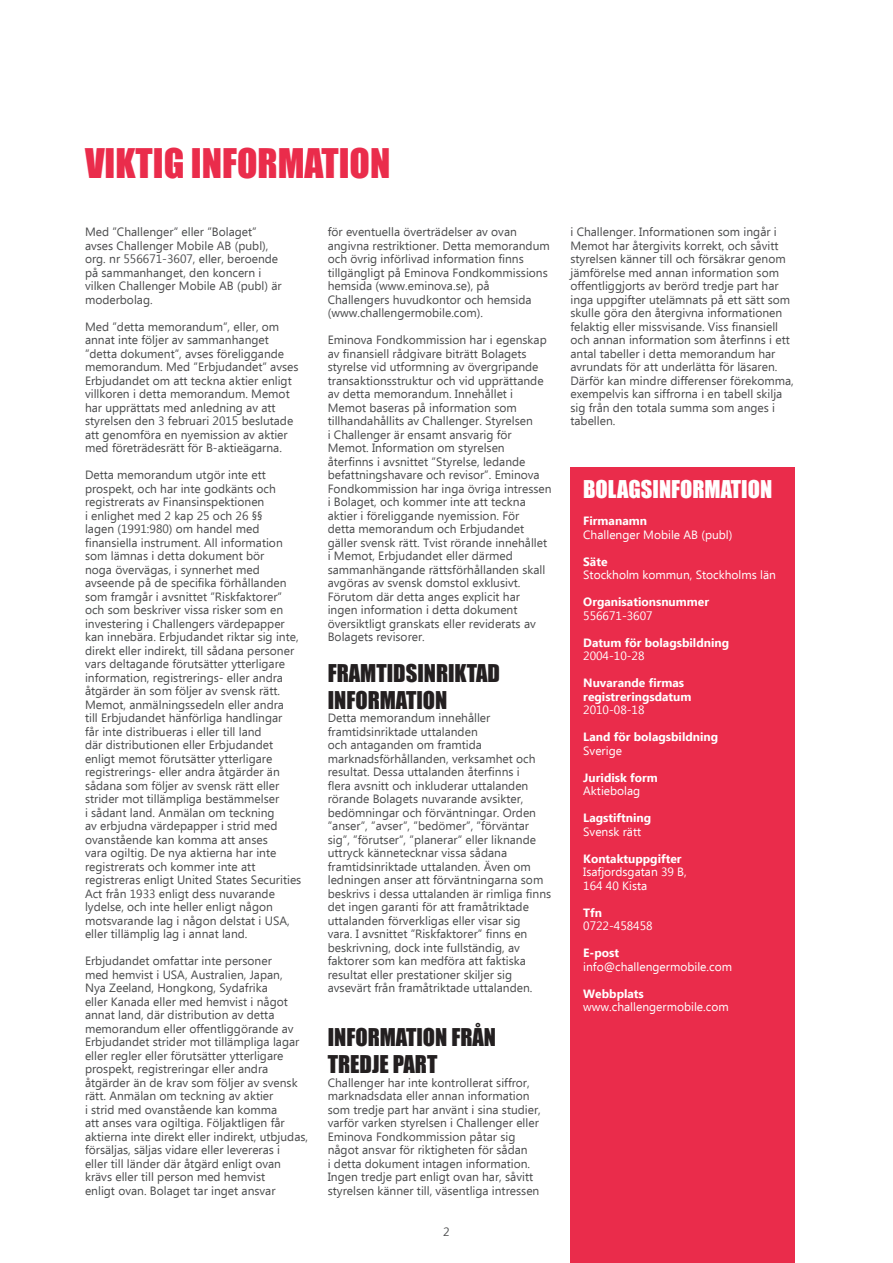
<style>
.page{position:relative;width:893px;height:1263px;background:#fff}
.page>*{position:absolute;margin:0;border:0;box-sizing:border-box;transform-origin:0 0}
.t1{font:37.5px "Impact";color:#ea2c4b}
.t2{font:22.5px "Impact";color:#231f20}
.t3{font:22.5px "Impact";color:#fff}
.t4{font:12px/13.5px "Ebrima";color:#4b4c4d}
.t5{font:12px/13.5px "Ebrima";color:#fff}
.t6{font:700 12px/13.5px "Ebrima";color:#fff}
</style>
<div class="page">
<div style="left:570px;top:468px;width:225px;height:795px;background:#ea2c4b"></div>
<h1 class="t1" style="left:85px;top:135px;width:18px">VIKTIG</h1>
<h1 class="t1" style="left:191px;top:135px;width:19px">INFORMATION</h1>
<p class="t4" style="left:85px;top:226px;width:198px">Med ”Challenger” eller ”Bolaget” avses Challenger Mobile AB (publ), org. nr 556671-3607, eller, beroende på sammanhanget, den koncern i vilken Challenger Mobile AB (publ) är moderbolag.</p>
<p class="t4" style="left:85px;top:321px;width:215px">Med ”detta memorandum”, eller, om annat inte följer av sammanhanget ”detta dokument”, avses föreliggande memorandum. Med ”Erbjudandet” avses Erbjudandet om att teckna aktier enligt villkoren i detta memorandum. Memot har upprättats med anledning av att styrelsen den 3 februari 2015 beslutade att genomföra en nyemission av aktier med företrädesrätt för B-aktieägarna.</p>
<p class="t4" style="left:85px;top:469px;width:218px">Detta memorandum utgör inte ett prospekt, och har inte godkänts och registrerats av Finansinspektionen<br>i enlighet med 2 kap 25 och 26 §§<br>lagen (1991:980) om handel med finansiella instrument. All information som lämnas i detta dokument bör<br>noga övervägas, i synnerhet med avseende på de specifika förhållanden som framgår i avsnittet ”Riskfaktorer” och som beskriver vissa risker som en investering i Challengers värdepapper kan innebära. Erbjudandet riktar sig inte, direkt eller indirekt, till sådana personer vars deltagande förutsätter ytterligare information, registrerings- eller andra åtgärder än som följer av svensk rätt.<br>Memot, anmälningssedeln eller andra<br>till Erbjudandet hänförliga handlingar<br>får inte distribueras i eller till land<br>där distributionen eller Erbjudandet enligt memot förutsätter ytterligare registrerings- eller andra åtgärder än sådana som följer av svensk rätt eller strider mot tillämpliga bestämmelser<br>i sådant land. Anmälan om teckning<br>av erbjudna värdepapper i strid med ovanstående kan komma att anses<br>vara ogiltig. De nya aktierna har inte registrerats och kommer inte att registreras enligt United States Securities Act från 1933 enligt dess nuvarande lydelse, och inte heller enligt någon motsvarande lag i någon delstat i USA, eller tillämplig lag i annat land.</p>
<p class="t4" style="left:85px;top:955px;width:225px">Erbjudandet omfattar inte personer<br>med hemvist i USA, Australien, Japan,<br>Nya Zeeland, Hongkong, Sydafrika<br>eller Kanada eller med hemvist i något annat land, där distribution av detta memorandum eller offentliggörande av Erbjudandet strider mot tillämpliga lagar eller regler eller förutsätter ytterligare prospekt, registreringar eller andra åtgärder än de krav som följer av svensk rätt. Anmälan om teckning av aktier<br>i strid med ovanstående kan komma<br>att anses vara ogiltiga. Följaktligen får aktierna inte direkt eller indirekt, utbjudas, försäljas, säljas vidare eller levereras i<br>eller till länder där åtgärd enligt ovan krävs eller till person med hemvist<br>enligt ovan. Bolaget tar inget ansvar</p>
<p class="t4" style="left:328px;top:226px;width:224px">för eventuella överträdelser av ovan angivna restriktioner. Detta memorandum och övrig införlivad information finns tillgängligt på Eminova Fondkommissions hemsida (www.eminova.se), på Challengers huvudkontor och hemsida (www.challengermobile.com).</p>
<p class="t4" style="left:328px;top:334px;width:225px">Eminova Fondkommission har i egenskap av finansiell rådgivare biträtt Bolagets styrelse vid utformning av övergripande transaktionsstruktur och vid upprättande av detta memorandum. Innehållet i Memot baseras på information som tillhandahållits av Challenger. Styrelsen<br>i Challenger är ensamt ansvarig för Memot. Information om styrelsen återfinns i avsnittet ”Styrelse, ledande befattningshavare och revisor”. Eminova Fondkommission har inga övriga intressen i Bolaget, och kommer inte att teckna aktier i föreliggande nyemission. För<br>detta memorandum och Erbjudandet gäller svensk rätt. Tvist rörande innehållet i Memot, Erbjudandet eller därmed sammanhängande rättsförhållanden skall avgöras av svensk domstol exklusivt.<br>Förutom där detta anges explicit har ingen information i detta dokument översiktligt granskats eller reviderats av Bolagets revisorer.</p>
<h2 class="t2" style="left:328px;top:655px;width:21px">FRAMTI</h2>
<h2 class="t2" style="left:393px;top:655px;width:24px">DSINRIKTA</h2>
<h2 class="t2" style="left:488px;top:655px;width:14px">D</h2>
<h2 class="t2" style="left:328px;top:682px;width:12px">INFORMATION</h2>
<p class="t4" style="left:328px;top:712px;width:225px">Detta memorandum innehåller framtidsinriktade uttalanden<br>och antaganden om framtida marknadsförhållanden, verksamhet och resultat. Dessa uttalanden återfinns i<br>flera avsnitt och inkluderar uttalanden rörande Bolagets nuvarande avsikter, bedömningar och förväntningar. Orden ”anser”, ”avser”, ”bedömer”, ”förväntar sig”, ”förutser”, ”planerar” eller liknande uttryck kännetecknar vissa sådana framtidsinriktade uttalanden. Även om ledningen anser att förväntningarna som beskrivs i dessa uttalanden är rimliga finns det ingen garanti för att framåtriktade uttalanden förverkligas eller visar sig<br>vara. I avsnittet ”Riskfaktorer” finns en beskrivning, dock inte fullständig, av faktorer som kan medföra att faktiska resultat eller prestationer skiljer sig avsevärt från framåtriktade uttalanden.</p>
<h2 class="t2" style="left:328px;top:1020px;width:19px">INFORMATION</h2>
<h2 class="t2" style="left:451px;top:1020px;width:44px">FRÅN</h2>
<h2 class="t2" style="left:328px;top:1047px;width:89px">TREDJE PART</h2>
<p class="t4" style="left:328px;top:1077px;width:215px">Challenger har inte kontrollerat siffror, marknadsdata eller annan information som tredje part har använt i sina studier, varför varken styrelsen i Challenger eller Eminova Fondkommission påtar sig något ansvar för riktigheten för sådan<br>i detta dokument intagen information.<br>Ingen tredje part enligt ovan har, såvitt styrelsen känner till, väsentliga intressen</p>
<p class="t4" style="left:443px;top:1225px;width:8px">2</p>
<p class="t4" style="left:570px;top:226px;width:225px">i Challenger. Informationen som ingår i Memot har återgivits korrekt, och såvitt styrelsen känner till och försäkrar genom jämförelse med annan information som offentliggjorts av berörd tredje part har inga uppgifter utelämnats på ett sätt som skulle göra den återgivna informationen felaktig eller missvisande. Viss finansiell och annan information som återfinns i ett antal tabeller i detta memorandum har avrundats för att underlätta för läsaren.<br>Därför kan mindre differenser förekomma, exempelvis kan siffrorna i en tabell skilja sig från den totala summa som anges i tabellen.</p>
<h2 class="t3" style="left:583px;top:472px;width:25px">BOLAGSINFORMATION</h2>
<p class="t6" style="left:583px;top:515px;width:65px">Firmanamn</p>
<p class="t5" style="left:583px;top:529px;width:151px">Challenger Mobile AB (publ)</p>
<p class="t6" style="left:583px;top:555px;width:26px">Säte</p>
<p class="t5" style="left:583px;top:569px;width:194px">Stockholm kommun, Stockholms län</p>
<p class="t6" style="left:583px;top:596px;width:127px">Organisationsnummer</p>
<p class="t5" style="left:583px;top:610px;width:71px">556671-3607</p>
<p class="t6" style="left:583px;top:636px;width:147px">Datum för bolagsbildning</p>
<p class="t5" style="left:583px;top:650px;width:63px">2004-10-28</p>
<p class="t6" style="left:583px;top:677px;width:110px">Nuvarande firmas registreringsdatum</p>
<p class="t5" style="left:583px;top:704px;width:63px">2010-08-18</p>
<p class="t6" style="left:583px;top:731px;width:136px">Land för bolagsbildning</p>
<p class="t5" style="left:583px;top:745px;width:40px">Sverige</p>
<p class="t6" style="left:583px;top:771px;width:76px">Juridisk form</p>
<p class="t5" style="left:583px;top:785px;width:59px">Aktiebolag</p>
<p class="t6" style="left:583px;top:812px;width:69px">Lagstiftning</p>
<p class="t5" style="left:583px;top:826px;width:59px">Svensk rätt</p>
<p class="t6" style="left:583px;top:852px;width:100px">Kontaktuppgifter</p>
<p class="t5" style="left:583px;top:866px;width:105px">Isafjordsgatan 39 B,<br>164 40 Kista</p>
<p class="t6" style="left:583px;top:906px;width:20px">Tfn</p>
<p class="t5" style="left:583px;top:920px;width:71px">0722-458458</p>
<p class="t6" style="left:583px;top:947px;width:37px">E-post</p>
<p class="t5" style="left:583px;top:961px;width:150px">info@challengermobile.com</p>
<p class="t6" style="left:583px;top:987px;width:62px">Webbplats</p>
<p class="t5" style="left:583px;top:1001px;width:147px">www.challengermobile.com</p>
</div>
